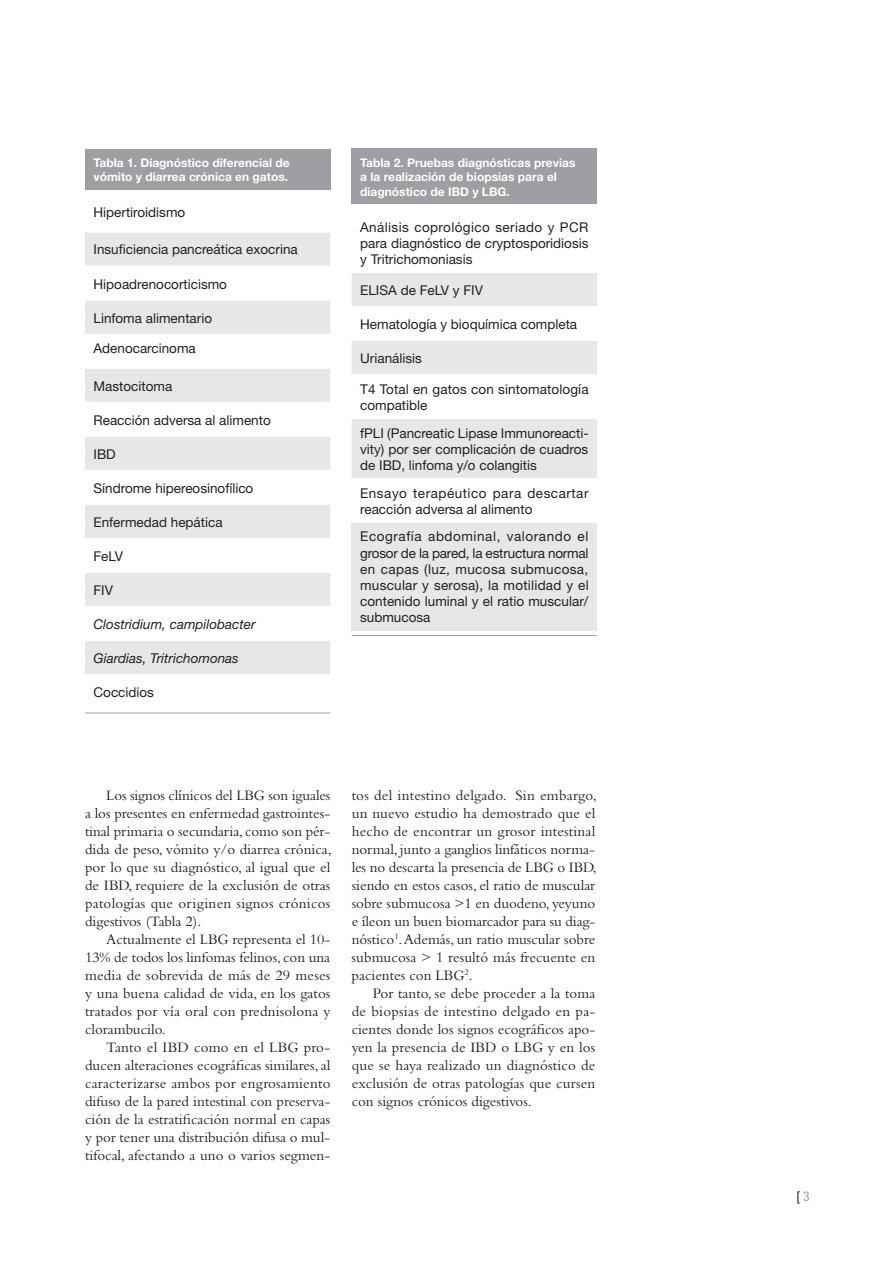
<style>
.page{position:relative;width:893px;height:1263px;background:#fff}
.page>*{position:absolute;margin:0;border:0;box-sizing:border-box;transform-origin:0 0}
.t1{font:15px/18px "Bembo";color:#231f20;text-align:justify}
.t2{font:13.5px/16.2px "Helvetica Neue LT";color:#231f20;text-align:justify}
.t3{font:13.5px/16.2px "Helvetica Neue LT";letter-spacing:.04em;color:#231f20}
.t4{font:italic 13.5px "Helvetica Neue LT";color:#231f20}
.t5{font:condensed 13.5px "Helvetica Neue LT";color:#231f20}
.t6{font:700 12px/14.4px "Helvetica Neue LT";color:#fff}
.s1{color:#9d9fa2}
</style>
<div class="page">
<div style="left:85px;top:149px;width:245px;height:41px;background:#9d9fa2"></div>
<svg style="left:85px;top:233px;width:245px;height:169px"></svg>
<svg style="left:85px;top:437px;width:245px;height:237px;fill:#e6e7e9"></svg>
<hr style="left:85px;top:266px;width:245px;height:1px;background:#fff">
<hr style="left:85px;top:300px;width:245px;height:1px;background:#fff">
<hr style="left:85px;top:334px;width:245px;height:1px;background:#fff">
<hr style="left:85px;top:368px;width:245px;height:1px;background:#fff">
<hr style="left:85px;top:713px;width:245px;height:1px;background:#9d9fa2">
<hr style="left:85px;top:470px;width:245px;height:1px;background:#fff">
<hr style="left:85px;top:504px;width:245px;height:1px;background:#fff">
<hr style="left:85px;top:538px;width:245px;height:1px;background:#fff">
<hr style="left:85px;top:572px;width:245px;height:1px;background:#fff">
<hr style="left:85px;top:606px;width:245px;height:1px;background:#fff">
<hr style="left:85px;top:640px;width:245px;height:1px;background:#fff">
<div style="left:352px;top:149px;width:245px;height:55px;background:#9d9fa2"></div>
<svg style="left:352px;top:273px;width:245px;height:205px;fill:#e6e7e9"></svg>
<div style="left:352px;top:522px;width:245px;height:109px;background:#e6e7e9"></div>
<hr style="left:352px;top:306px;width:245px;height:1px;background:#fff">
<hr style="left:352px;top:340px;width:245px;height:1px;background:#fff">
<hr style="left:352px;top:374px;width:245px;height:1px;background:#fff">
<hr style="left:352px;top:418px;width:245px;height:1px;background:#fff">
<hr style="left:352px;top:635px;width:245px;height:1px;background:#9d9fa2">
<hr style="left:352px;top:522px;width:245px;height:1px;background:#fff">
<p class="t6" style="left:94px;top:155px;width:198px">Tabla 1. Diagnóstico diferencial de vómito y diarrea crónica en gatos.</p>
<p class="t2" style="left:94px;top:204px;width:93px">Hipertiroidismo</p>
<p class="t2" style="left:94px;top:241px;width:206px">Insuficiencia pancreática exocrina</p>
<p class="t2" style="left:94px;top:275px;width:135px">Hipoadrenocorticismo</p>
<p class="t2" style="left:94px;top:309px;width:120px">Linfoma alimentario</p>
<p class="t2" style="left:94px;top:340px;width:104px">Adenocarcinoma</p>
<p class="t2" style="left:94px;top:377px;width:80px">Mastocitoma</p>
<p class="t2" style="left:94px;top:411px;width:179px">Reacción adversa al alimento</p>
<p class="t2" style="left:94px;top:445px;width:24px">IBD</p>
<p class="t2" style="left:94px;top:480px;width:161px">Síndrome hipereosinofílico</p>
<p class="t2" style="left:94px;top:514px;width:131px">Enfermedad hepática</p>
<p class="t2" style="left:94px;top:548px;width:31px">FeLV</p>
<p class="t2" style="left:94px;top:582px;width:21px">FIV</p>
<p class="t4" style="left:94px;top:616px;width:164px">Clostridium, campilobacter</p>
<p class="t4" style="left:94px;top:650px;width:147px">Giardias, Tritrichomonas</p>
<p class="t2" style="left:94px;top:684px;width:62px">Coccidios</p>
<p class="t6" style="left:360px;top:155px;width:217px">Tabla 2. Pruebas diagnósticas previas a la realización de biopsias para el diagnóstico de IBD y LBG.</p>
<p class="t2" style="left:360px;top:219px;width:230px">Análisis coprológico seriado y PCR para diagnóstico de cryptosporidiosis y Tritrichomoniasis</p>
<p class="t2" style="left:360px;top:282px;width:124px">ELISA de FeLV y FIV</p>
<p class="t2" style="left:360px;top:316px;width:219px">Hematología y bioquímica completa</p>
<p class="t2" style="left:360px;top:350px;width:63px">Urianálisis</p>
<p class="t2" style="left:360px;top:381px;width:230px">T4 Total en gatos con sintomatología compatible</p>
<p class="t2" style="left:360px;top:424px;width:230px">fPLI (Pancreatic Lipase Immunoreacti&shy;vity) por ser complicación de cuadros de IBD, linfoma y/o colangitis</p>
<p class="t3" style="left:360px;top:484px;width:230px">Ensayo terapéutico para descartar reacción adversa al alimento</p>
<p class="t2" style="left:360px;top:528px;width:230px">Ecografía abdominal, valorando el grosor de la pared, la estructura normal en capas (luz, mucosa submucosa, muscular y serosa), la motilidad y el contenido luminal y el ratio muscular/ submucosa</p>
<p class="t1" style="left:85px;top:786px;width:248px;text-indent:21px">Los signos clínicos del LBG son iguales a los presentes en enfermedad gastrointes&shy;tinal primaria o secundaria, como son pér&shy;dida de peso, vómito y/o diarrea crónica, por lo que su diagnóstico, al igual que el de IBD, requiere de la exclusión de otras patologías que originen signos crónicos digestivos (Tabla 2).</p>
<p class="t1" style="left:85px;top:930px;width:247px;text-indent:21px">Actualmente el LBG representa el 10- 13% de todos los linfomas felinos, con una media de sobrevida de más de 29 meses y una buena calidad de vida, en los gatos tratados por vía oral con prednisolona y clorambucilo.</p>
<p class="t1" style="left:85px;top:1038px;width:247px;text-indent:21px">Tanto el IBD como en el LBG pro&shy;ducen alteraciones ecográficas similares, al caracterizarse ambos por engrosamiento difuso de la pared intestinal con preserva&shy;ción de la estratificación normal en capas y por tener una distribución difusa o mul&shy;tifocal, afectando a uno o varios segmen-</p>
<p class="t1" style="left:352px;top:786px;width:247px">tos del intestino delgado. Sin embargo, un nuevo estudio ha demostrado que el hecho de encontrar un grosor intestinal normal, junto a ganglios linfáticos norma&shy;les no descarta la presencia de LBG o IBD, siendo en estos casos, el ratio de muscular sobre submucosa &gt;1 en duodeno, yeyuno e íleon un buen biomarcador para su diag&shy;nóstico<sup>1</sup>. Además, un ratio muscular sobre submucosa &gt; 1 resultó más frecuente en pacientes con LBG<sup>2</sup>.</p>
<p class="t1" style="left:352px;top:984px;width:245px;text-indent:21px">Por tanto, se debe proceder a la toma de biopsias de intestino delgado en pa&shy;cientes donde los signos ecográficos apo&shy;yen la presencia de IBD o LBG y en los que se haya realizado un diagnóstico de exclusión de otras patologías que cursen con signos crónicos digestivos.</p>
<p class="t5" style="left:796px;top:1188px;width:15px">[<span class="s1">3</span></p>
</div>
